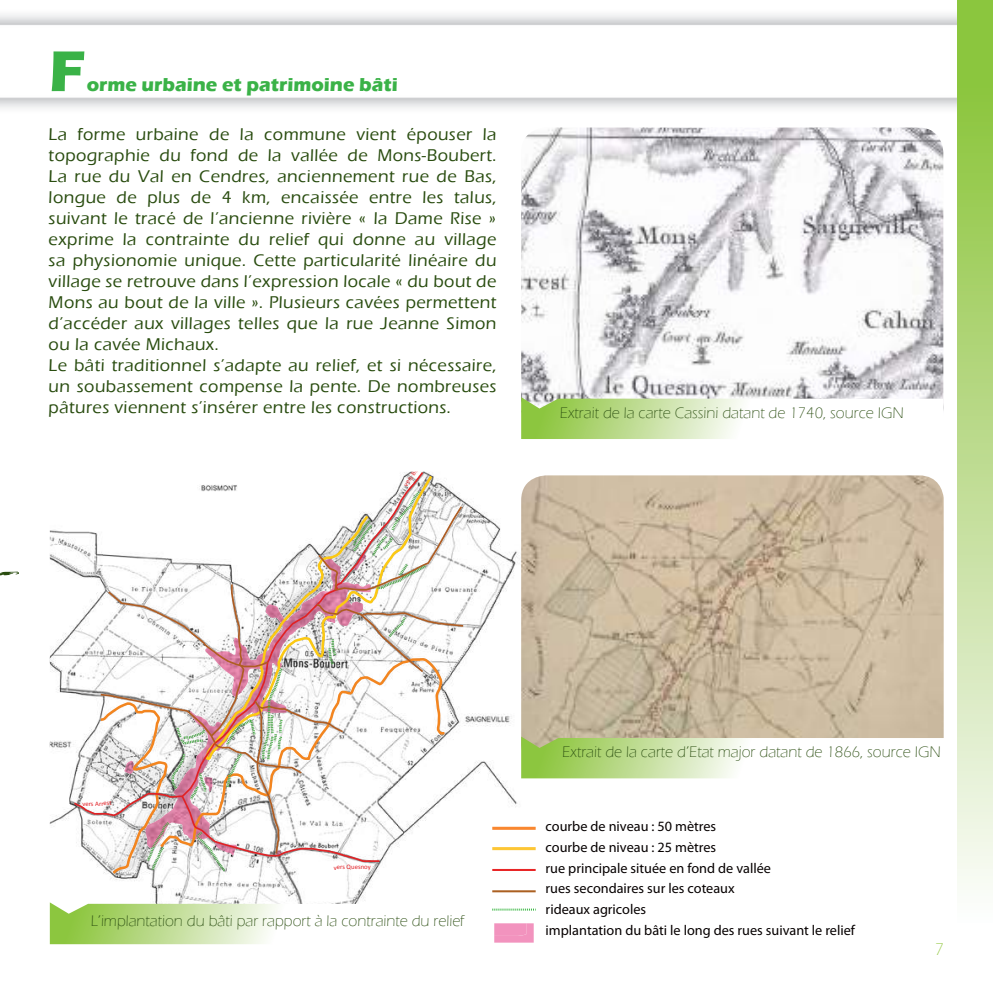
<style>
.page{position:relative;width:993px;height:993px;background:#fff}
.page>*{position:absolute;margin:0;border:0;box-sizing:border-box;transform-origin:0 0}
.t1{font:700 59.5px "Eras ITC";color:#3ab247}
.t2{font:700 19.25px "Eras ITC";color:#3ab247}
.t3{font:500 17.5px/21px "Eras ITC";letter-spacing:.025em;color:#294c0f}
.t4{font:300 17.5px "Eras ITC";color:#90c73d}
.t5{font:300 15.75px "Eras ITC";color:#294c0f}
.t6{font:14.17px/20.7px "Myriad Pro";color:#060000}
.t7{font:6.65px "Calibri";color:#e11f25}
</style>
<div class="page">
<img style="left:0;top:14px;width:957px;height:931px">
<img style="left:486px;top:471px;width:40px;height:464px">
<img style="left:521px;top:127px;width:422px;height:270px">
<svg style="left:0;top:570px;width:22px;height:375px"></svg>
<div style="left:957px;top:0;width:35px;height:992px;background:linear-gradient(to bottom,#82bf2c,#fff)"></div>
<img style="left:521px;top:475px;width:422px;height:261px">
<svg style="left:50px;top:471px;width:436px;height:472px"></svg>
<svg style="left:521px;top:397px;width:422px;height:42px"></svg>
<svg style="left:521px;top:736px;width:424px;height:42px"></svg>
<img style="left:494px;top:923px;width:39px;height:19px">
<img style="left:494px;top:923px;width:32px;height:12px">
<svg style="left:492px;top:908px;width:43px;height:2px"></svg>
<hr style="left:492px;top:868px;width:43px;height:2px;background:#e82627">
<hr style="left:492px;top:826px;width:43px;height:3px;background:#f9872f">
<hr style="left:492px;top:846px;width:43px;height:3px;background:#fdc635">
<hr style="left:492px;top:890px;width:43px;height:2px;background:#ab6022">
<h1 class="t1" style="left:49px;top:37px;width:38px">F</h1>
<p class="t2" style="left:87px;top:74px;width:312px">orme urbaine et patrimoine bâti</p>
<p class="t3" style="left:49px;top:123px;width:449px">La forme urbaine de la commune vient épouser la topographie du fond de la vallée de Mons-Boubert.<br>La rue du Val en Cendres, anciennement rue de Bas, longue de plus de 4 km, encaissée entre les talus, suivant le tracé de l’ancienne rivière « la Dame Rise » exprime la contrainte du relief qui donne au village sa physionomie unique. Cette particularité linéaire du village se retrouve dans l’expression locale « du bout de Mons au bout de la ville ». Plusieurs cavées permettent d’accéder aux villages telles que la rue Jeanne Simon ou la cavée Michaux.<br>Le bâti traditionnel s’adapte au relief, et si nécessaire, un soubassement compense la pente. De nombreuses pâtures viennent s’insérer entre les constructions.</p>
<p class="t7" style="left:401px;top:482px;width:40px;rotate:-54deg">vers Boismont</p>
<p class="t5" style="left:559px;top:404px;width:345px">Extrait de la carte Cassini datant de 1740, source IGN</p>
<p class="t7" style="left:82px;top:799px;width:31px;rotate:-1deg">vers Arrest</p>
<p class="t7" style="left:334px;top:862px;width:38px;rotate:-1deg">vers Quesnoy</p>
<p class="t5" style="left:91px;top:911px;width:375px">L’implantation du bâti par rapport à la contrainte du relief</p>
<p class="t5" style="left:562px;top:743px;width:380px">Extrait de la carte d’Etat major datant de 1866, source IGN</p>
<p class="t6" style="left:545px;top:815px;width:311px">courbe de niveau : 50 mètres<br>courbe de niveau : 25 mètres<br>rue principale située en fond de vallée<br>rues secondaires sur les coteaux<br>rideaux agricoles<br>implantation du bâti le long des rues suivant le relief</p>
<p class="t4" style="left:934px;top:939px;width:11px">7</p>
</div>
